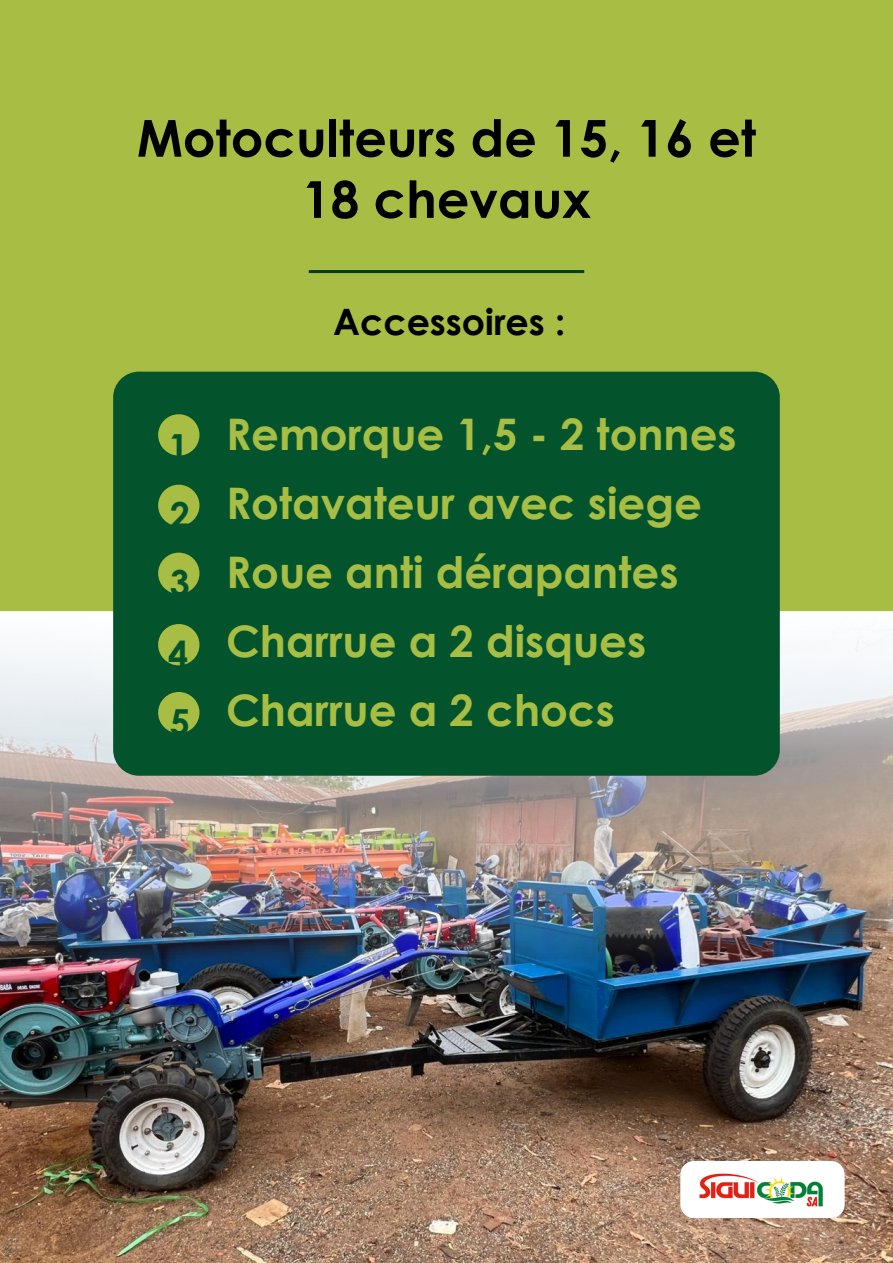
<style>
.page{position:relative;width:893px;height:1263px;background:#fff}
.page>*{position:absolute;margin:0;border:0;box-sizing:border-box;transform-origin:0 0}
.t1{font:700 51px/61.2px "Century Gothic";color:#000;text-align:center}
.t2{font:700 43.5px/69px "Century Gothic";color:#a7bd43}
.t3{font:700 36.45px "Century Gothic";color:#000}
.t4{font:700 35.85px/68.2px "Century Gothic";color:#03542d;text-align:justify}
</style>
<div class="page">
<img style="left:0;top:976px;width:893px;height:287px">
<svg style="left:338px;top:611px;width:555px;height:365px"></svg>
<svg style="left:0;top:2px;width:13px;height:695px;background:#b0c459"></svg>
<svg style="left:13px;top:2px;width:56px;height:695px;background:#b0c459"></svg>
<svg style="left:69px;top:2px;width:55px;height:702px;background:#afc357"></svg>
<div style="left:124px;top:2px;width:55px;height:374px;background:#a7bd43"></div>
<div style="left:179px;top:2px;width:55px;height:370px;background:#a7bd43"></div>
<div style="left:234px;top:2px;width:56px;height:370px;background:#a7bd43"></div>
<div style="left:290px;top:2px;width:55px;height:370px;background:#a7bd43"></div>
<div style="left:511px;top:2px;width:5px;height:370px;background:#a7bd43"></div>
<div style="left:516px;top:2px;width:22px;height:370px;background:#a7bd43"></div>
<div style="left:538px;top:2px;width:23px;height:370px;background:#a7bd43"></div>
<div style="left:561px;top:2px;width:226px;height:617px;background:#a7bd43"></div>
<div style="left:584px;top:2px;width:258px;height:600px;background:#a7bd43"></div>
<div style="left:607px;top:2px;width:286px;height:583px;background:#a7bd43"></div>
<div style="left:629px;top:2px;width:264px;height:566px;background:#a7bd43"></div>
<div style="left:652px;top:2px;width:241px;height:549px;background:#a7bd43"></div>
<div style="left:675px;top:2px;width:218px;height:532px;background:#a7bd43"></div>
<div style="left:698px;top:2px;width:195px;height:514px;background:#a7bd43"></div>
<div style="left:721px;top:2px;width:172px;height:497px;background:#a7bd43"></div>
<div style="left:743px;top:2px;width:150px;height:480px;background:#a7bd43"></div>
<div style="left:766px;top:2px;width:127px;height:463px;background:#a7bd43"></div>
<div style="left:789px;top:2px;width:104px;height:446px;background:#a7bd43"></div>
<div style="left:812px;top:2px;width:81px;height:429px;background:#a7bd43"></div>
<svg style="left:869px;top:751px;width:24px;height:330px;background:#af937f"></svg>
<img style="left:823px;top:749px;width:46px;height:332px">
<img style="left:778px;top:747px;width:45px;height:334px">
<img style="left:732px;top:761px;width:46px;height:320px">
<img style="left:687px;top:776px;width:45px;height:305px">
<img style="left:641px;top:776px;width:46px;height:305px">
<img style="left:596px;top:776px;width:45px;height:305px">
<img style="left:550px;top:776px;width:46px;height:305px">
<img style="left:511px;top:776px;width:39px;height:305px">
<img style="left:345px;top:2px;width:166px;height:1079px">
<img style="left:276px;top:776px;width:62px;height:305px">
<img style="left:261px;top:776px;width:15px;height:305px">
<img style="left:245px;top:776px;width:16px;height:305px">
<img style="left:230px;top:776px;width:15px;height:305px">
<img style="left:214px;top:776px;width:16px;height:305px">
<img style="left:199px;top:776px;width:15px;height:305px">
<img style="left:183px;top:776px;width:16px;height:305px">
<img style="left:168px;top:776px;width:15px;height:305px">
<img style="left:152px;top:776px;width:16px;height:305px">
<img style="left:137px;top:776px;width:15px;height:305px">
<img style="left:121px;top:769px;width:16px;height:312px">
<img style="left:106px;top:704px;width:15px;height:377px">
<img style="left:0;top:697px;width:106px;height:384px">
<hr style="left:309px;top:270px;width:275px;height:3px;background:#033d20">
<div style="left:680px;top:1161px;width:165px;height:57px;background:#fff;border-radius:14px"></div>
<img style="left:699px;top:1173px;width:124px;height:34px">
<div style="left:113px;top:372px;width:667px;height:404px;background:#03542d;border-radius:26px"></div>
<div style="left:158px;top:414px;width:41px;height:42px;background:#a7bd43;border-radius:50%"></div>
<div style="left:158px;top:485px;width:41px;height:41px;background:#a7bd43;border-radius:50%"></div>
<div style="left:158px;top:553px;width:41px;height:41px;background:#a7bd43;border-radius:50%"></div>
<div style="left:158px;top:624px;width:41px;height:41px;background:#a7bd43;border-radius:50%"></div>
<div style="left:158px;top:692px;width:41px;height:41px;background:#a7bd43;border-radius:50%"></div>
<p class="t1" style="left:137px;top:106px;width:621px">Motoculteurs de 15, 16 et<br>18 chevaux</p>
<p class="t4" style="left:168px;top:412px;width:23px">1<br>2<br>3</p>
<p class="t4" style="left:168px;top:620px;width:23px">4<br>5</p>
<p class="t3" style="left:333px;top:298px;width:234px">Accessoires :</p>
<p class="t2" style="left:226px;top:399px;width:512px">Remorque 1,5 - 2 tonnes<br>Rotavateur avec siege<br>Roue anti dérapantes<br>Charrue a 2 disques<br>Charrue a 2 chocs</p>
</div>
